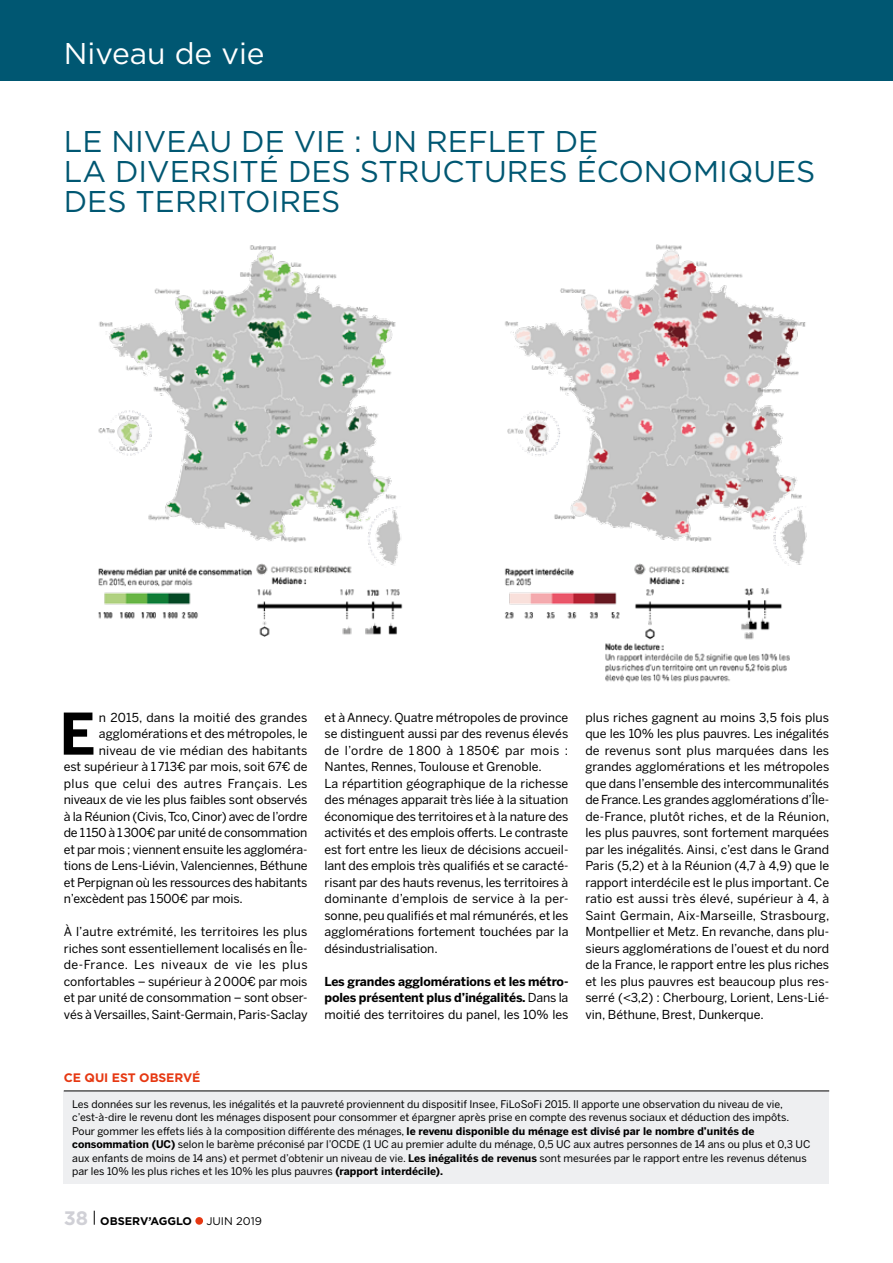
<style>
.page{position:relative;width:893px;height:1263px;background:#fff}
.page>*{position:absolute;margin:0;border:0;box-sizing:border-box;transform-origin:0 0}
.t1{font:700 56.85px "Benton Sans";color:#000}
.t2{font:30px/30px "Gotham";color:#005772}
.t3{font:30px "Gotham";color:#fff}
.t4{font:12.3px/16.5px "Benton Sans";letter-spacing:-.01em;color:#000;text-align:justify}
.t5{font:700 12.3px/16.5px "Benton Sans";letter-spacing:-.01em;color:#000;text-align:justify}
.t6{font:12.3px "Benton Sans";letter-spacing:.015em;color:#000}
.t7{font:12.3px "Benton Sans";letter-spacing:.035em;color:#000}
.t8{font:700 12.3px "Gotham";letter-spacing:-.005em;color:#e63812}
.t9{font:700 11.1px "Gotham";color:#000}
.t10{font:11.1px "Gotham";color:#000}
.t11{font:10.5px/13.5px "Benton Sans";color:#000}
.s1{font-weight:400}
.s2{font-weight:700}
.s3{font-size:19.5px;color:#d0d0d6}
</style>
<div class="page">
<svg style="left:94px;top:1211px;width:1px;height:14px"></svg>
<div style="left:195px;top:1217px;width:8px;height:8px;background:#e63812;border-radius:50%"></div>
<img style="left:504px;top:244px;width:303px;height:439px">
<div style="left:64px;top:1091px;width:765px;height:93px;background:#eeeff1"></div>
<hr style="left:64px;top:1091px;width:765px;height:1px;background:#000">
<img style="left:98px;top:245px;width:305px;height:392px">
<div style="left:0;top:0;width:893px;height:81px;background:#005772"></div>
<h2 class="t3" style="left:64px;top:34px;width:202px">Niveau de vie</h2>
<h2 class="t2" style="left:64px;top:125px;width:753px">LE NIVEAU DE VIE : UN REFLET DE<br>LA DIVERSITÉ DES STRUCTURES ÉCONOMIQUES<br>DES TERRITOIRES</h2>
<h1 class="t1" style="left:59px;top:700px;width:38px">E</h1>
<p class="t6" style="left:99px;top:710px;width:210px">n 2015, dans la moitié des grandes</p>
<p class="t4" style="left:99px;top:725px;width:210px">agglomérations et des métropoles, le</p>
<p class="t6" style="left:99px;top:743px;width:210px">niveau de vie médian des habitants</p>
<p class="t4" style="left:64px;top:758px;width:245px">est supérieur à 1713€ par mois, soit 67€ de</p>
<p class="t7" style="left:64px;top:776px;width:245px">plus que celui des autres Français. Les</p>
<p class="t4" style="left:64px;top:791px;width:245px">niveaux de vie les plus faibles sont observés</p>
<p class="t4" style="left:64px;top:808px;width:245px">à la Réunion (Civis, Tco, Cinor) avec de l’ordre</p>
<p class="t4" style="left:64px;top:824px;width:245px">de 1150 à 1300€ par unité de consommation</p>
<p class="t4" style="left:64px;top:841px;width:245px">et par mois ; viennent ensuite les aggloméra-</p>
<p class="t4" style="left:64px;top:857px;width:245px">tions de Lens-Liévin, Valenciennes, Béthune</p>
<p class="t4" style="left:64px;top:874px;width:245px">et Perpignan où les ressources des habitants</p>
<p class="t4" style="left:64px;top:890px;width:181px">n’excèdent pas 1500€ par mois.</p>
<p class="t4" style="left:64px;top:923px;width:245px">À l’autre extrémité, les territoires les plus riches sont essentiellement localisés en Île&shy;de-France. Les niveaux de vie les plus confortables – supérieur à 2000€ par mois et par unité de consommation – sont obser&shy;vés à Versailles, Saint-Germain, Paris-Saclay</p>
<p class="t4" style="left:325px;top:709px;width:245px;text-align:left">et à Annecy. Quatre métropoles de province se distinguent aussi par des revenus élevés de l’ordre de 1 800 à 1 850€ par mois :<br>Nantes, Rennes, Toulouse et Grenoble.<br>La répartition géographique de la richesse des ménages apparait très liée à la situation économique des territoires et à la nature des activités et des emplois offerts. Le contraste est fort entre les lieux de décisions accueil&shy;lant des emplois très qualifiés et se caracté&shy;risant par des hauts revenus, les territoires à dominante d’emplois de service à la per&shy;sonne, peu qualifiés et mal rémunérés, et les agglomérations fortement touchées par la désindustrialisation.</p>
<p class="t5" style="left:325px;top:973px;width:245px">Les grandes agglomérations et les métro&shy;poles présentent plus d’inégalités. <span class="s1">Dans la moitié des territoires du panel, les 10% les</span></p>
<p class="t4" style="left:585px;top:709px;width:246px">plus riches gagnent au moins 3,5 fois plus que les 10% les plus pauvres. Les inégalités de revenus sont plus marquées dans les grandes agglomérations et les métropoles que dans l’ensemble des intercommunalités de France. Les grandes agglomérations d’Île&shy;de-France, plutôt riches, et de la Réunion, les plus pauvres, sont fortement marquées par les inégalités. Ainsi, c’est dans le Grand Paris (5,2) et à la Réunion (4,7 à 4,9) que le rapport interdécile est le plus important. Ce ratio est aussi très élevé, supérieur à 4, à Saint Germain, Aix-Marseille, Strasbourg, Montpellier et Metz. En revanche, dans plu&shy;sieurs agglomérations de l’ouest et du nord de la France, le rapport entre les plus riches et les plus pauvres est beaucoup plus res&shy;serré (&lt;3,2) : Cherbourg, Lorient, Lens-Lié&shy;vin, Béthune, Brest, Dunkerque.</p>
<p class="t8" style="left:64px;top:1070px;width:138px">CE QUI EST OBSERVÉ</p>
<p class="t11" style="left:72px;top:1097px;width:740px">Les données sur les revenus, les inégalités et la pauvreté proviennent du dispositif Insee, FiLoSoFi 2015. Il apporte une observation du niveau de vie, c’est-à-dire le revenu dont les ménages disposent pour consommer et épargner après prise en compte des revenus sociaux et déduction des impôts.<br>Pour gommer les effets liés à la composition différente des ménages, <span class="s2">le revenu disponible du ménage est divisé par le nombre d’unités de consommation (UC)</span> selon le barème préconisé par l’OCDE (1 UC au premier adulte du ménage, 0,5 UC aux autres personnes de 14 ans ou plus et 0,3 UC aux enfants de moins de 14 ans) et permet d’obtenir un niveau de vie. <span class="s2">Les inégalités de revenus</span> sont mesurées par le rapport entre les revenus détenus par les 10% les plus riches et les 10% les plus pauvres <span class="s2">(rapport interdécile).</span></p>
<p class="t9" style="left:64px;top:1213px;width:130px"><span class="s3">38</span> OBSERV’AGGLO</p>
<p class="t10" style="left:206px;top:1214px;width:57px">JUIN 2019</p>
</div>
